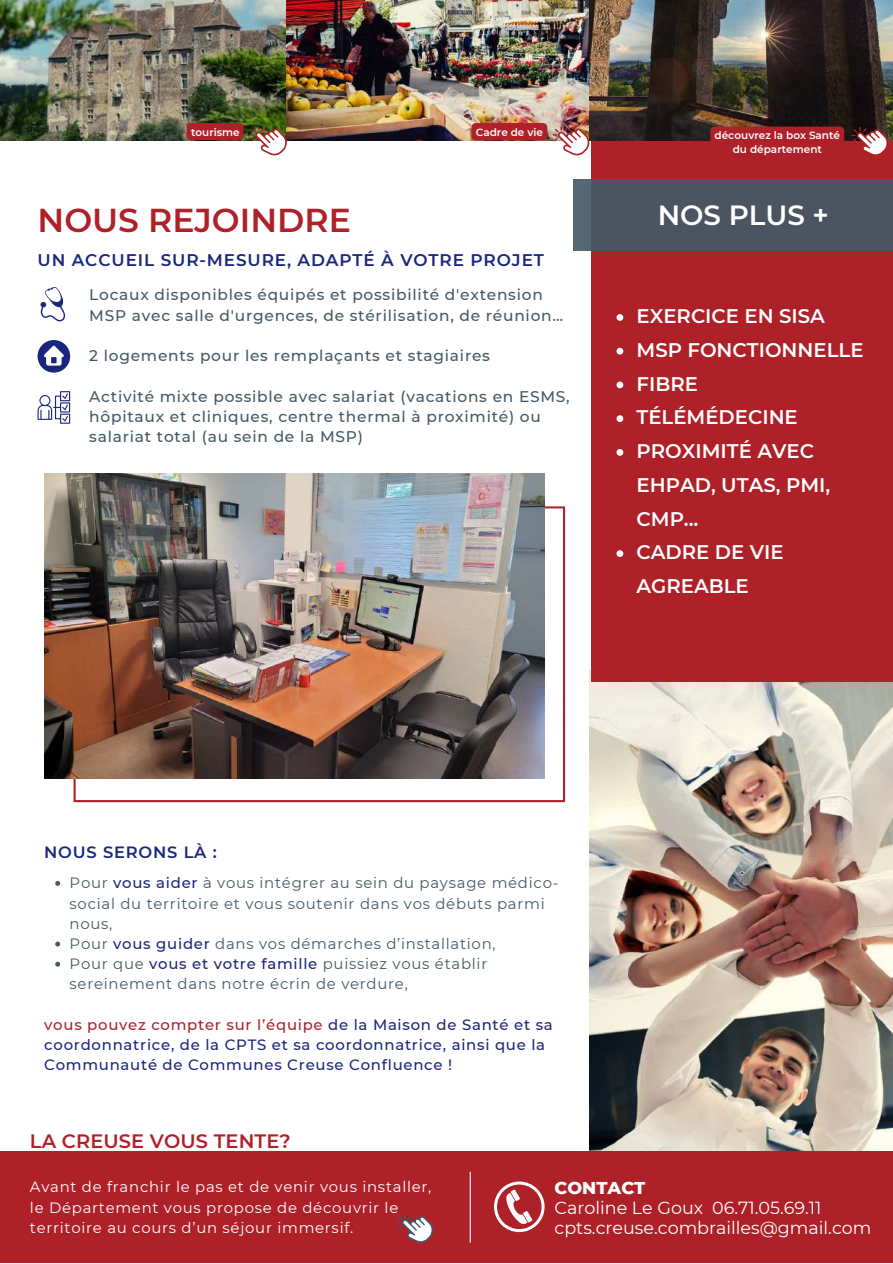
<style>
.page{position:relative;width:893px;height:1264px;background:#fff}
.page>*{position:absolute;margin:0;border:0;box-sizing:border-box;transform-origin:0 0}
.t1{font:600 33px "Montserrat";color:#af2129}
.t2{font:600 27.75px "Montserrat";color:#fff}
.t3{font:600 19.65px/33.8px "Montserrat";color:#fff}
.t4{font:600 19.35px "Montserrat";letter-spacing:.005em;color:#af2129}
.t5{font:17.55px/20.2px "Montserrat";color:#fff}
.t6{font:800 17.55px "Montserrat";color:#fff}
.t7{font:600 16.8px "Montserrat";letter-spacing:.05em;color:#1a267e}
.t8{font:600 16.35px "Montserrat";letter-spacing:.05em;color:#1a267e}
.t9{font:500 15.45px/20.2px "Montserrat";letter-spacing:.05em;color:#435967}
.t10{font:14.85px/20.2px "Montserrat";letter-spacing:.05em;color:#435967}
.t11{font:500 14.85px/20.2px "Montserrat";letter-spacing:.05em;color:#1a267e}
.t12{font:14.85px/20.2px "Montserrat";letter-spacing:.05em;color:#fff}
.t13{font:600 10.5px/14px "Montserrat";color:#fff;text-align:center}
.t14{font:600 10.35px "Montserrat";color:#fff}
.s1{font-weight:500;color:#1a267e}
.s2{color:#af2129}
</style>
<div class="page">
<img style="left:589px;top:670px;width:303px;height:481px">
<div style="left:591px;top:141px;width:301px;height:540px;background:#af2129"></div>
<svg style="left:74px;top:506px;width:491px;height:296px"></svg>
<img style="left:44px;top:473px;width:500px;height:306px">
<div style="left:573px;top:180px;width:319px;height:70px;background:#4c5461"></div>
<div style="left:0;top:1151px;width:892px;height:111px;background:#af2129"></div>
<svg style="left:494px;top:1181px;width:50px;height:51px"></svg>
<hr style="left:469px;top:1171px;width:2px;height:71px;background:#fff">
<svg style="left:38px;top:340px;width:32px;height:32px"></svg>
<svg style="left:38px;top:391px;width:32px;height:33px"></svg>
<svg style="left:41px;top:287px;width:25px;height:35px"></svg>
<img style="left:0;top:0;width:589px;height:141px">
<img style="left:589px;top:0;width:303px;height:141px">
<svg style="left:250px;top:126px;width:37px;height:29px"></svg>
<svg style="left:851px;top:127px;width:37px;height:28px"></svg>
<svg style="left:55px;top:881px;width:5px;height:4px"></svg>
<svg style="left:55px;top:941px;width:5px;height:5px"></svg>
<svg style="left:55px;top:961px;width:5px;height:5px"></svg>
<svg style="left:616px;top:314px;width:7px;height:7px"></svg>
<svg style="left:616px;top:348px;width:7px;height:6px"></svg>
<svg style="left:616px;top:381px;width:7px;height:7px"></svg>
<svg style="left:616px;top:415px;width:7px;height:7px"></svg>
<svg style="left:616px;top:449px;width:7px;height:7px"></svg>
<svg style="left:616px;top:550px;width:7px;height:7px"></svg>
<svg style="left:471px;top:123px;width:118px;height:32px"></svg>
<svg style="left:187px;top:123px;width:56px;height:17px"></svg>
<div style="left:710px;top:127px;width:134px;height:14px;background:#af2129"></div>
<svg style="left:396px;top:1214px;width:37px;height:28px"></svg>
<p class="t14" style="left:191px;top:125px;width:50px">tourisme</p>
<p class="t13" style="left:475px;top:125px;width:69px">Cadre de vie</p>
<p class="t13" style="left:714px;top:128px;width:127px">découvrez la box Santé du département</p>
<h1 class="t1" style="left:38px;top:200px;width:315px">NOUS REJOINDRE</h1>
<p class="t7" style="left:38px;top:250px;width:508px">UN ACCUEIL SUR-MESURE, ADAPTÉ À VOTRE PROJET</p>
<p class="t9" style="left:89px;top:285px;width:475px">Locaux disponibles équipés et possibilité d'extension<br>MSP avec salle d'urgences, de stérilisation, de réunion…</p>
<p class="t9" style="left:89px;top:345px;width:402px">2 logements pour les remplaçants et stagiaires</p>
<p class="t9" style="left:89px;top:386px;width:482px">Activité mixte possible avec salariat (vacations en ESMS, hôpitaux et cliniques, centre thermal à proximité) ou salariat total (au sein de la MSP)</p>
<h2 class="t2" style="left:657px;top:198px;width:173px">NOS PLUS +</h2>
<p class="t3" style="left:636px;top:299px;width:228px">EXERCICE EN SISA<br>MSP FONCTIONNELLE<br>FIBRE<br>TÉLÉMÉDECINE<br>PROXIMITÉ AVEC<br>EHPAD, UTAS, PMI,<br>CMP...<br>CADRE DE VIE<br>AGREABLE</p>
<p class="t8" style="left:44px;top:841px;width:174px">NOUS SERONS LÀ :</p>
<p class="t10" style="left:70px;top:872px;width:490px">Pour <span class="s1">vous aider</span> à vous intégrer au sein du paysage médico&shy;social du territoire et vous soutenir dans vos débuts parmi nous,<br>Pour <span class="s1">vous guider</span> dans vos démarches d’installation,<br>Pour que <span class="s1">vous et votre famille</span> puissiez vous établir sereinement dans notre écrin de verdure,</p>
<p class="t11" style="left:44px;top:1014px;width:510px"><span class="s2">vous pouvez compter sur l’équipe</span> de la Maison de Santé et sa coordonnatrice, de la CPTS et sa coordonnatrice, ainsi que la<br>Communauté de Communes Creuse Confluence !</p>
<p class="t4" style="left:30px;top:1129px;width:262px">LA CREUSE VOUS TENTE?</p>
<p class="t12" style="left:30px;top:1176px;width:403px">Avant de franchir le pas et de venir vous installer, le Département vous propose de découvrir le territoire au cours d’un séjour immersif.</p>
<p class="t6" style="left:554px;top:1176px;width:92px">CONTACT</p>
<p class="t5" style="left:554px;top:1197px;width:318px">Caroline Le Goux 06.71.05.69.11 cpts.creuse.combrailles@gmail.com</p>
</div>
